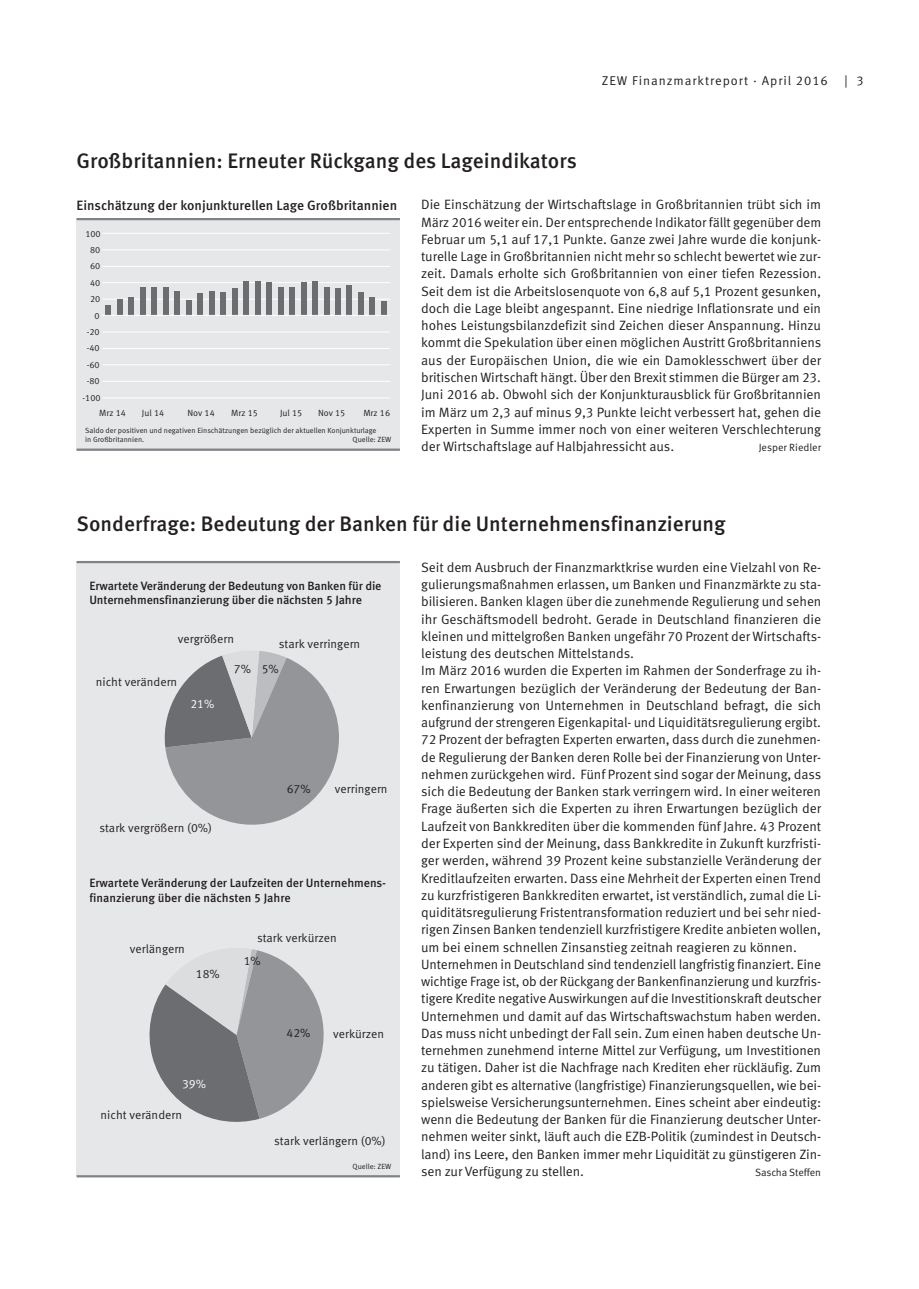
<style>
.page{position:relative;width:919px;height:1289px;background:#fff}
.page>*{position:absolute;margin:0;border:0;box-sizing:border-box;transform-origin:0 0}
.t1{font:500 21px "Meta Pro";color:#231f20}
.t2{font:13.5px/17.2px "Meta Pro";letter-spacing:-.01em;color:#231f20;text-align:justify}
.t3{font:500 13.5px "Meta Pro";color:#231f20}
.t4{font:12.75px "Meta Pro";letter-spacing:.075em;color:#231f20}
.t5{font:500 12px/14.4px "Meta Pro";letter-spacing:-.01em;color:#231f20}
.t6{font:12px/23px "Meta Pro";color:#231f20}
.t7{font:12px "Meta Pro";color:#fff}
.t8{font:10.5px "Meta Pro";letter-spacing:-.005em;color:#231f20}
.t9{font:9px "Meta Pro";color:#231f20}
.t10{font:7.5px/9px "Meta Pro";color:#231f20}
</style>
<div class="page">
<div style="left:77px;top:218px;width:323px;height:233px;background:#e6e7e9"></div>
<hr style="left:102px;top:233px;width:288px;height:1px;background:#fff">
<hr style="left:102px;top:249px;width:288px;height:1px;background:#fff">
<hr style="left:102px;top:266px;width:288px;height:1px;background:#fff">
<hr style="left:102px;top:282px;width:288px;height:1px;background:#fff">
<hr style="left:102px;top:299px;width:288px;height:1px;background:#fff">
<hr style="left:102px;top:331px;width:288px;height:1px;background:#fff">
<hr style="left:102px;top:348px;width:288px;height:1px;background:#fff">
<hr style="left:102px;top:364px;width:288px;height:1px;background:#fff">
<hr style="left:102px;top:381px;width:288px;height:1px;background:#fff">
<hr style="left:102px;top:397px;width:288px;height:1px;background:#fff">
<div style="left:105px;top:305px;width:6px;height:10px;background:#6c6d70"></div>
<div style="left:117px;top:299px;width:6px;height:16px;background:#6c6d70"></div>
<div style="left:129px;top:297px;width:5px;height:18px;background:#6c6d70"></div>
<div style="left:140px;top:287px;width:6px;height:28px;background:#6c6d70"></div>
<div style="left:152px;top:287px;width:5px;height:28px;background:#6c6d70"></div>
<div style="left:163px;top:286px;width:5px;height:29px;background:#6c6d70"></div>
<div style="left:174px;top:291px;width:6px;height:24px;background:#6c6d70"></div>
<div style="left:186px;top:300px;width:6px;height:15px;background:#6c6d70"></div>
<div style="left:197px;top:293px;width:6px;height:22px;background:#6c6d70"></div>
<div style="left:209px;top:291px;width:6px;height:24px;background:#6c6d70"></div>
<div style="left:220px;top:292px;width:6px;height:23px;background:#6c6d70"></div>
<div style="left:232px;top:288px;width:6px;height:27px;background:#6c6d70"></div>
<div style="left:243px;top:281px;width:6px;height:34px;background:#6c6d70"></div>
<div style="left:255px;top:281px;width:5px;height:34px;background:#6c6d70"></div>
<div style="left:266px;top:282px;width:6px;height:33px;background:#6c6d70"></div>
<div style="left:278px;top:287px;width:5px;height:28px;background:#6c6d70"></div>
<div style="left:289px;top:287px;width:6px;height:28px;background:#6c6d70"></div>
<div style="left:301px;top:282px;width:5px;height:33px;background:#6c6d70"></div>
<div style="left:312px;top:281px;width:6px;height:34px;background:#6c6d70"></div>
<div style="left:324px;top:287px;width:5px;height:28px;background:#6c6d70"></div>
<div style="left:335px;top:288px;width:6px;height:27px;background:#6c6d70"></div>
<div style="left:346px;top:285px;width:6px;height:30px;background:#6c6d70"></div>
<div style="left:358px;top:292px;width:6px;height:23px;background:#6c6d70"></div>
<div style="left:369px;top:297px;width:6px;height:18px;background:#6c6d70"></div>
<div style="left:381px;top:301px;width:6px;height:14px;background:#6c6d70"></div>
<hr style="left:102px;top:315px;width:288px;height:1px;background:#fff">
<hr style="left:77px;top:218px;width:323px;height:2px;background:#808285">
<hr style="left:77px;top:448px;width:323px;height:3px;background:#808285">
<div style="left:77px;top:562px;width:323px;height:613px;background:#e6e7e9"></div>
<hr style="left:77px;top:1175px;width:323px;height:2px;background:#808285">
<hr style="left:77px;top:561px;width:323px;height:2px;background:#808285">
<svg style="left:149px;top:949px;width:175px;height:173px"></svg>
<svg style="left:164px;top:651px;width:175px;height:174px"></svg>
<p class="t4" style="left:601px;top:72px;width:227px">ZEW Finanzmarktreport · April 2016</p>
<p class="t4" style="left:844px;top:72px;width:21px">| 3</p>
<h1 class="t1" style="left:77px;top:148px;width:502px">Großbritannien: Erneuter Rückgang des Lageindikators</h1>
<p class="t2" style="left:421px;top:196px;width:401px">Die Einschätzung der Wirtschaftslage in Großbritannien trübt sich im März 2016 weiter ein. Der entsprechende Indikator fällt gegenüber dem Februar um 5,1 auf 17,1 Punkte. Ganze zwei Jahre wurde die konjunk&shy;turelle Lage in Großbritannien nicht mehr so schlecht bewertet wie zur&shy;zeit. Damals erholte sich Großbritannien von einer tiefen Rezession.<br>Seit dem ist die Arbeitslosenquote von 6,8 auf 5,1 Prozent gesunken, doch die Lage bleibt angespannt. Eine niedrige Inflationsrate und ein hohes Leistungsbilanzdefizit sind Zeichen dieser Anspannung. Hinzu kommt die Spekulation über einen möglichen Austritt Großbritanniens aus der Europäischen Union, die wie ein Damoklesschwert über der britischen Wirtschaft hängt. Über den Brexit stimmen die Bürger am 23.<br>Juni 2016 ab. Obwohl sich der Konjunkturausblick für Großbritannien im März um 2,3 auf minus 9,3 Punkte leicht verbessert hat, gehen die Experten in Summe immer noch von einer weiteren Verschlechterung der Wirtschaftslage auf Halbjahressicht aus.</p>
<p class="t3" style="left:77px;top:197px;width:322px">Einschätzung der konjunkturellen Lage Großbritannien</p>
<p class="t9" style="left:85px;top:228px;width:17px">100</p>
<p class="t9" style="left:90px;top:244px;width:12px">80</p>
<p class="t9" style="left:90px;top:260px;width:12px">60</p>
<p class="t9" style="left:90px;top:277px;width:12px">40</p>
<p class="t9" style="left:90px;top:293px;width:12px">20</p>
<p class="t9" style="left:94px;top:310px;width:7px">0</p>
<p class="t9" style="left:87px;top:326px;width:14px">-20</p>
<p class="t9" style="left:87px;top:342px;width:14px">-40</p>
<p class="t9" style="left:87px;top:359px;width:14px">-60</p>
<p class="t9" style="left:87px;top:375px;width:14px">-80</p>
<p class="t9" style="left:82px;top:392px;width:20px">-100</p>
<p class="t9" style="left:99px;top:407px;width:28px">Mrz 14</p>
<p class="t9" style="left:142px;top:407px;width:24px">Jul 14</p>
<p class="t9" style="left:187px;top:407px;width:29px">Nov 14</p>
<p class="t9" style="left:231px;top:407px;width:28px">Mrz 15</p>
<p class="t9" style="left:280px;top:407px;width:24px">Jul 15</p>
<p class="t9" style="left:318px;top:407px;width:29px">Nov 15</p>
<p class="t9" style="left:363px;top:407px;width:28px">Mrz 16</p>
<p class="t10" style="left:85px;top:426px;width:293px">Saldo der positiven und negativen Einschätzungen bezüglich der aktuellen Konjunkturlage in Großbritannien.</p>
<p class="t10" style="left:352px;top:435px;width:40px">Quelle: ZEW</p>
<p class="t8" style="left:758px;top:441px;width:64px">Jesper Riedler</p>
<h1 class="t1" style="left:77px;top:510px;width:650px">Sonderfrage: Bedeutung der Banken für die Unternehmensfinanzierung</h1>
<p class="t2" style="left:421px;top:559px;width:401px;text-align:left">Seit dem Ausbruch der Finanzmarktkrise wurden eine Vielzahl von Re&shy;gulierungsmaßnahmen erlassen, um Banken und Finanzmärkte zu sta&shy;bilisieren. Banken klagen über die zunehmende Regulierung und sehen ihr Geschäftsmodell bedroht. Gerade in Deutschland finanzieren die kleinen und mittelgroßen Banken ungefähr 70 Prozent der Wirtschafts&shy;leistung des deutschen Mittelstands.<br>Im März 2016 wurden die Experten im Rahmen der Sonderfrage zu ih&shy;ren Erwartungen bezüglich der Veränderung der Bedeutung der Ban&shy;kenfinanzierung von Unternehmen in Deutschland befragt, die sich aufgrund der strengeren Eigenkapital- und Liquiditätsregulierung ergibt.<br>72 Prozent der befragten Experten erwarten, dass durch die zunehmen&shy;de Regulierung der Banken deren Rolle bei der Finanzierung von Unter&shy;nehmen zurückgehen wird. Fünf Prozent sind sogar der Meinung, dass sich die Bedeutung der Banken stark verringern wird. In einer weiteren Frage äußerten sich die Experten zu ihren Erwartungen bezüglich der Laufzeit von Bankkrediten über die kommenden fünf Jahre. 43 Prozent der Experten sind der Meinung, dass Bankkredite in Zukunft kurzfristi&shy;ger werden, während 39 Prozent keine substanzielle Veränderung der Kreditlaufzeiten erwarten. Dass eine Mehrheit der Experten einen Trend zu kurzfristigeren Bankkrediten erwartet, ist verständlich, zumal die Li&shy;quiditätsregulierung Fristentransformation reduziert und bei sehr nied&shy;rigen Zinsen Banken tendenziell kurzfristigere Kredite anbieten wollen, um bei einem schnellen Zinsanstieg zeitnah reagieren zu können.<br>Unternehmen in Deutschland sind tendenziell langfristig finanziert. Eine wichtige Frage ist, ob der Rückgang der Bankenfinanzierung und kurzfris&shy;tigere Kredite negative Auswirkungen auf die Investitionskraft deutscher Unternehmen und damit auf das Wirtschaftswachstum haben werden.<br>Das muss nicht unbedingt der Fall sein. Zum einen haben deutsche Un&shy;ternehmen zunehmend interne Mittel zur Verfügung, um Investitionen zu tätigen. Daher ist die Nachfrage nach Krediten eher rückläufig. Zum anderen gibt es alternative (langfristige) Finanzierungsquellen, wie bei&shy;spielsweise Versicherungsunternehmen. Eines scheint aber eindeutig: wenn die Bedeutung der Banken für die Finanzierung deutscher Unter&shy;nehmen weiter sinkt, läuft auch die EZB-Politik (zumindest in Deutsch&shy;land) ins Leere, den Banken immer mehr Liquidität zu günstigeren Zin&shy;sen zur Verfügung zu stellen.</p>
<p class="t5" style="left:89px;top:579px;width:294px">Erwartete Veränderung der Bedeutung von Banken für die<br>Unternehmensfinanzierung über die nächsten 5 Jahre</p>
<p class="t6" style="left:262px;top:632px;width:100px;line-height:24.9px;text-indent:17px">stark verringern<br>5%</p>
<p class="t6" style="left:178px;top:627px;width:58px">vergrößern</p>
<p class="t6" style="left:234px;top:657px;width:19px">7%</p>
<p class="t6" style="left:96px;top:670px;width:83px">nicht verändern</p>
<p class="t7" style="left:190px;top:696px;width:25px">21%</p>
<p class="t6" style="left:286px;top:777px;width:25px">67%</p>
<p class="t6" style="left:335px;top:777px;width:54px">verringern</p>
<p class="t6" style="left:99px;top:816px;width:114px">stark vergrößern (0%)</p>
<p class="t5" style="left:89px;top:876px;width:298px">Erwartete Veränderung der Laufzeiten der Unternehmens&shy;finanzierung über die nächsten 5 Jahre</p>
<p class="t6" style="left:244px;top:926px;width:95px;text-indent:13px">stark verkürzen<br>1%</p>
<p class="t6" style="left:130px;top:937px;width:57px">verlängern</p>
<p class="t6" style="left:196px;top:962px;width:25px">18%</p>
<p class="t6" style="left:286px;top:1021px;width:25px">42%</p>
<p class="t6" style="left:333px;top:1022px;width:52px">verkürzen</p>
<p class="t7" style="left:182px;top:1075px;width:25px">39%</p>
<p class="t6" style="left:100px;top:1103px;width:83px">nicht verändern</p>
<p class="t6" style="left:274px;top:1129px;width:113px">stark verlängern (0%)</p>
<p class="t10" style="left:352px;top:1161px;width:40px">Quelle: ZEW</p>
<p class="t8" style="left:755px;top:1165px;width:67px">Sascha Steffen</p>
</div>
